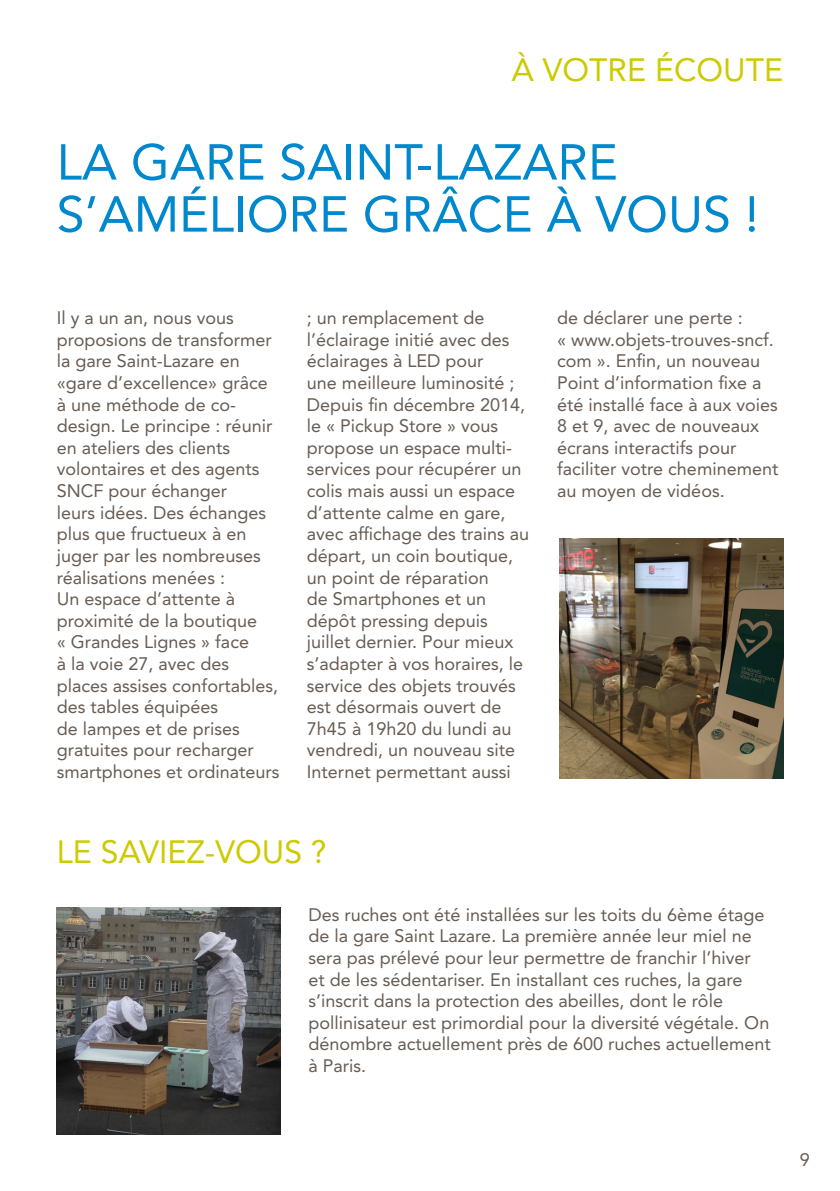
<style>
.page{position:relative;width:840px;height:1191px;background:#fff}
.page>*{position:absolute;margin:0;border:0;box-sizing:border-box;transform-origin:0 0}
.titre_article{font:50px/52px "Avenir LT Std";color:#0088ce}
.titre_onglet{font:32px "Avenir LT Std";color:#ccca00}
.t1{font:18px/21.6px "Avenir LT Std";color:#675c53}
</style>
<div class="page">
<img style="left:57px;top:907px;width:223px;height:227px">
<img style="left:559px;top:539px;width:223px;height:240px">
<p class="titre_onglet" style="left:511px;top:51px;width:273px">À VOTRE ÉCOUTE</p>
<p class="titre_article" style="left:57px;top:137px;width:703px">LA GARE SAINT-LAZARE<br>S’AMÉLIORE GRÂCE À VOUS !</p>
<p class="t1" style="left:57px;top:307px;width:224px">Il y a un an, nous vous proposions de transformer la gare Saint-Lazare en «gare d’excellence» grâce à une méthode de co&shy;design. Le principe : réunir en ateliers des clients volontaires et des agents<br>SNCF pour échanger<br>leurs idées. Des échanges plus que fructueux à en juger par les nombreuses réalisations menées :<br>Un espace d’attente à proximité de la boutique<br>« Grandes Lignes » face<br>à la voie 27, avec des places assises confortables, des tables équipées<br>de lampes et de prises gratuites pour recharger smartphones et ordinateurs</p>
<p class="t1" style="left:307px;top:307px;width:224px">; un remplacement de l’éclairage initié avec des éclairages à LED pour<br>une meilleure luminosité ;<br>Depuis fin décembre 2014, le « Pickup Store » vous propose un espace multi&shy;services pour récupérer un colis mais aussi un espace d’attente calme en gare, avec affichage des trains au départ, un coin boutique, un point de réparation<br>de Smartphones et un dépôt pressing depuis juillet dernier. Pour mieux s’adapter à vos horaires, le service des objets trouvés est désormais ouvert de<br>7h45 à 19h20 du lundi au vendredi, un nouveau site<br>Internet permettant aussi</p>
<p class="t1" style="left:556px;top:307px;width:223px">de déclarer une perte :<br>« www.objets-trouves-sncf. com ». Enfin, un nouveau<br>Point d’information fixe a été installé face à aux voies<br>8 et 9, avec de nouveaux écrans interactifs pour faciliter votre cheminement au moyen de vidéos.</p>
<p class="titre_onglet" style="left:57px;top:833px;width:271px">LE SAVIEZ-VOUS ?</p>
<p class="t1" style="left:308px;top:904px;width:463px">Des ruches ont été installées sur les toits du 6ème étage de la gare Saint Lazare. La première année leur miel ne sera pas prélevé pour leur permettre de franchir l’hiver et de les sédentariser. En installant ces ruches, la gare s’inscrit dans la protection des abeilles, dont le rôle pollinisateur est primordial pour la diversité végétale. On dénombre actuellement près de 600 ruches actuellement à Paris.</p>
<p class="t1" style="left:799px;top:1149px;width:12px">9</p>
</div>
